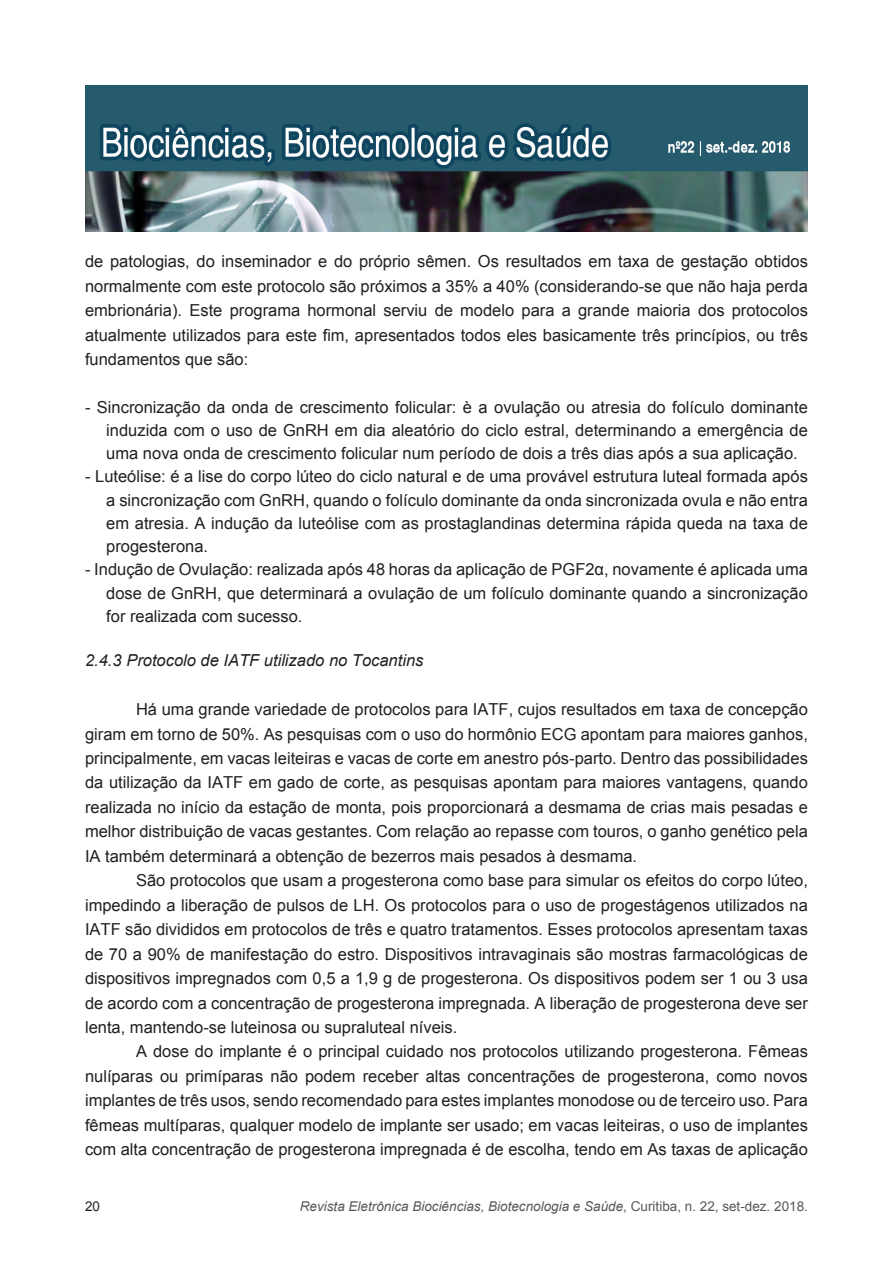
<style>
.page{position:relative;width:893px;height:1263px;background:#fff}
.page>*{position:absolute;margin:0;border:0;box-sizing:border-box;transform-origin:0 0}
.bio_texto{font:16.5px/24.5px "Arial";color:#231f20;text-align:justify}
.bio_endent{font:16.5px/23.2px "Arial";color:#231f20;text-align:justify}
.bio_subsubsubtitulo{font:italic 16.5px "Arial";color:#231f20}
.t1{font:italic 13.5px "Arial";color:#57585a}
.t2{font:13.5px "Arial";color:#231f20}
.s1{font-style:normal}
</style>
<div class="page">
<img style="left:85px;top:85px;width:723px;height:146px">
<p class="bio_texto" style="left:85px;top:249px;width:724px">de patologias, do inseminador e do próprio sêmen. Os resultados em taxa de gestação obtidos normalmente com este protocolo são próximos a 35% a 40% (considerando-se que não haja perda embrionária). Este programa hormonal serviu de modelo para a grande maioria dos protocolos atualmente utilizados para este fim, apresentados todos eles basicamente três princípios, ou três fundamentos que são:</p>
<p class="bio_endent" style="left:106px;top:395px;width:703px;text-indent:-21px">- Sincronização da onda de crescimento folicular: è a ovulação ou atresia do folículo dominante induzida com o uso de GnRH em dia aleatório do ciclo estral, determinando a emergência de uma nova onda de crescimento folicular num período de dois a três dias após a sua aplicação.</p>
<p class="bio_endent" style="left:106px;top:465px;width:703px;text-indent:-21px">- Luteólise: é a lise do corpo lúteo do ciclo natural e de uma provável estrutura luteal formada após a sincronização com GnRH, quando o folículo dominante da onda sincronizada ovula e não entra em atresia. A indução da luteólise com as prostaglandinas determina rápida queda na taxa de progesterona.</p>
<p class="bio_endent" style="left:106px;top:558px;width:703px;text-indent:-21px">- Indução de Ovulação: realizada após 48 horas da aplicação de PGF2α, novamente é aplicada uma dose de GnRH, que determinará a ovulação de um folículo dominante quando a sincronização for realizada com sucesso.</p>
<p class="bio_subsubsubtitulo" style="left:85px;top:650px;width:340px">2.4.3 Protocolo de IATF utilizado no Tocantins</p>
<p class="bio_texto" style="left:85px;top:697px;width:724px;text-indent:51px">Há uma grande variedade de protocolos para IATF, cujos resultados em taxa de concepção giram em torno de 50%. As pesquisas com o uso do hormônio ECG apontam para maiores ganhos, principalmente, em vacas leiteiras e vacas de corte em anestro pós-parto. Dentro das possibilidades da utilização da IATF em gado de corte, as pesquisas apontam para maiores vantagens, quando realizada no início da estação de monta, pois proporcionará a desmama de crias mais pesadas e melhor distribuição de vacas gestantes. Com relação ao repasse com touros, o ganho genético pela IA também determinará a obtenção de bezerros mais pesados à desmama.</p>
<p class="bio_texto" style="left:85px;top:868px;width:724px;text-indent:51px">São protocolos que usam a progesterona como base para simular os efeitos do corpo lúteo, impedindo a liberação de pulsos de LH. Os protocolos para o uso de progestágenos utilizados na IATF são divididos em protocolos de três e quatro tratamentos. Esses protocolos apresentam taxas de 70 a 90% de manifestação do estro. Dispositivos intravaginais são mostras farmacológicas de dispositivos impregnados com 0,5 a 1,9 g de progesterona. Os dispositivos podem ser 1 ou 3 usa de acordo com a concentração de progesterona impregnada. A liberação de progesterona deve ser lenta, mantendo-se luteinosa ou supraluteal níveis.</p>
<p class="bio_texto" style="left:85px;top:1039px;width:724px;text-indent:51px">A dose do implante é o principal cuidado nos protocolos utilizando progesterona. Fêmeas nulíparas ou primíparas não podem receber altas concentrações de progesterona, como novos implantes de três usos, sendo recomendado para estes implantes monodose ou de terceiro uso. Para fêmeas multíparas, qualquer modelo de implante ser usado; em vacas leiteiras, o uso de implantes com alta concentração de progesterona impregnada é de escolha, tendo em As taxas de aplicação</p>
<p class="t2" style="left:85px;top:1197px;width:17px">20</p>
<p class="t1" style="left:300px;top:1197px;width:510px">Revista Eletrônica Biociências, Biotecnologia e Saúde<span class="s1">, Curitiba, n. 22, set-dez. 2018.</span></p>
</div>
